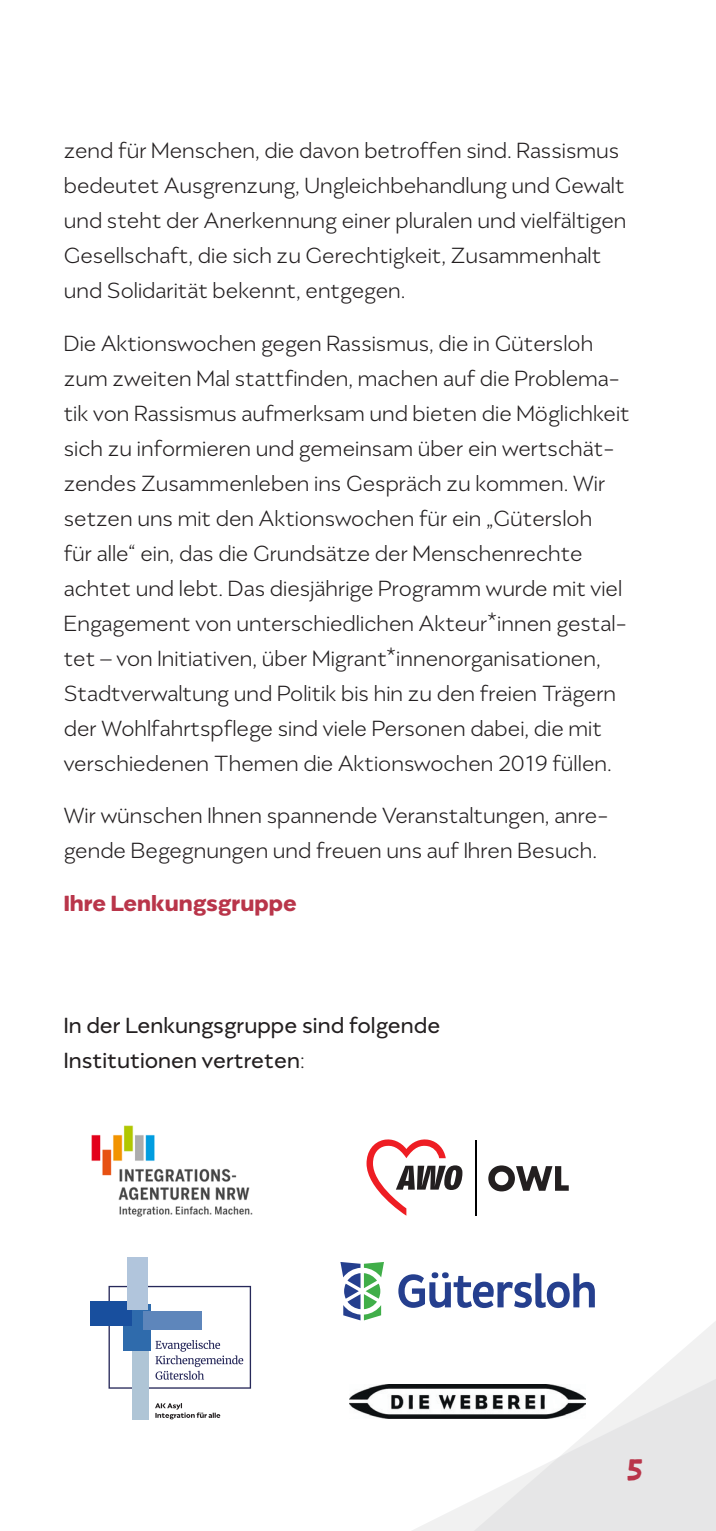
<style>
.page{position:relative;width:716px;height:1531px;background:#fff}
.page>*{position:absolute;margin:0;border:0;box-sizing:border-box;transform-origin:0 0}
.t1{font:40px "Dokdo";color:#b9354a}
.Fließtext{font:300 25px/35px "Migrena Grotesque";color:#231f20}
.Fließtext-2{font:25px/35px "Migrena Grotesque";color:#231f20}
.Fließtext-3{font:600 25px "Migrena Grotesque";color:#b9354a}
.s1{font-weight:300}
</style>
<div class="page">
<svg style="left:411px;top:1418px;width:63px;height:113px"></svg>
<svg style="left:474px;top:1321px;width:242px;height:210px"></svg>
<svg style="left:108px;top:1286px;width:143px;height:102px"></svg>
<div style="left:132px;top:1346px;width:17px;height:73px;background:#afc5d6"></div>
<div style="left:123px;top:1304px;width:28px;height:47px;background:#2f6bac"></div>
<div style="left:90px;top:1301px;width:42px;height:24px;background:#184f9e"></div>
<div style="left:143px;top:1311px;width:59px;height:19px;background:#5e86bb"></div>
<div style="left:127px;top:1257px;width:21px;height:52px;background:#b1c5dc"></div>
<svg style="left:155px;top:1403px;width:65px;height:16px"></svg>
<svg style="left:488px;top:1165px;width:81px;height:26px"></svg>
<svg style="left:366px;top:1139px;width:96px;height:76px"></svg>
<hr style="left:475px;top:1140px;width:1px;height:75px;background:#000001">
<img style="left:350px;top:1384px;width:235px;height:34px">
<img style="left:91px;top:1125px;width:162px;height:92px">
<svg style="left:398px;top:1272px;width:197px;height:36px"></svg>
<svg style="left:340px;top:1262px;width:44px;height:58px"></svg>
<p class="Fließtext" style="left:64px;top:132px;width:564px">zend für Menschen, die davon betroffen sind. Rassismus bedeutet Ausgrenzung, Ungleichbehandlung und Gewalt und steht der Anerkennung einer pluralen und vielfältigen Gesellschaft, die sich zu Gerechtigkeit, Zusammenhalt und Solidarität bekennt, entgegen.</p>
<p class="Fließtext" style="left:64px;top:325px;width:567px">Die Aktionswochen gegen Rassismus, die in Gütersloh zum zweiten Mal stattfinden, machen auf die Problema&shy;tik von Rassismus aufmerksam und bieten die Möglichkeit sich zu informieren und gemeinsam über ein wertschät&shy;zendes Zusammenleben ins Gespräch zu kommen. Wir setzen uns mit den Aktionswochen für ein „Gütersloh<br>für alle“ ein, das die Grundsätze der Menschenrechte achtet und lebt. Das diesjährige Programm wurde mit viel Engagement von unterschiedlichen Akteur*innen gestal&shy;tet – von Initiativen, über Migrant*innenorganisationen, Stadtverwaltung und Politik bis hin zu den freien Trägern der Wohlfahrtspflege sind viele Personen dabei, die mit verschiedenen Themen die Aktionswochen 2019 füllen.</p>
<p class="Fließtext" style="left:64px;top:798px;width:546px">Wir wünschen Ihnen spannende Veranstaltungen, anre&shy;gende Begegnungen und freuen uns auf Ihren Besuch.</p>
<p class="Fließtext-3" style="left:64px;top:888px;width:235px">Ihre Lenkungsgruppe</p>
<p class="Fließtext-2" style="left:64px;top:1007px;width:378px">In der Lenkungsgruppe sind folgende<br>Institutionen vertreten<span class="s1">:</span></p>
<h1 class="t1" style="left:624px;top:1450px;width:22px">5</h1>
</div>
